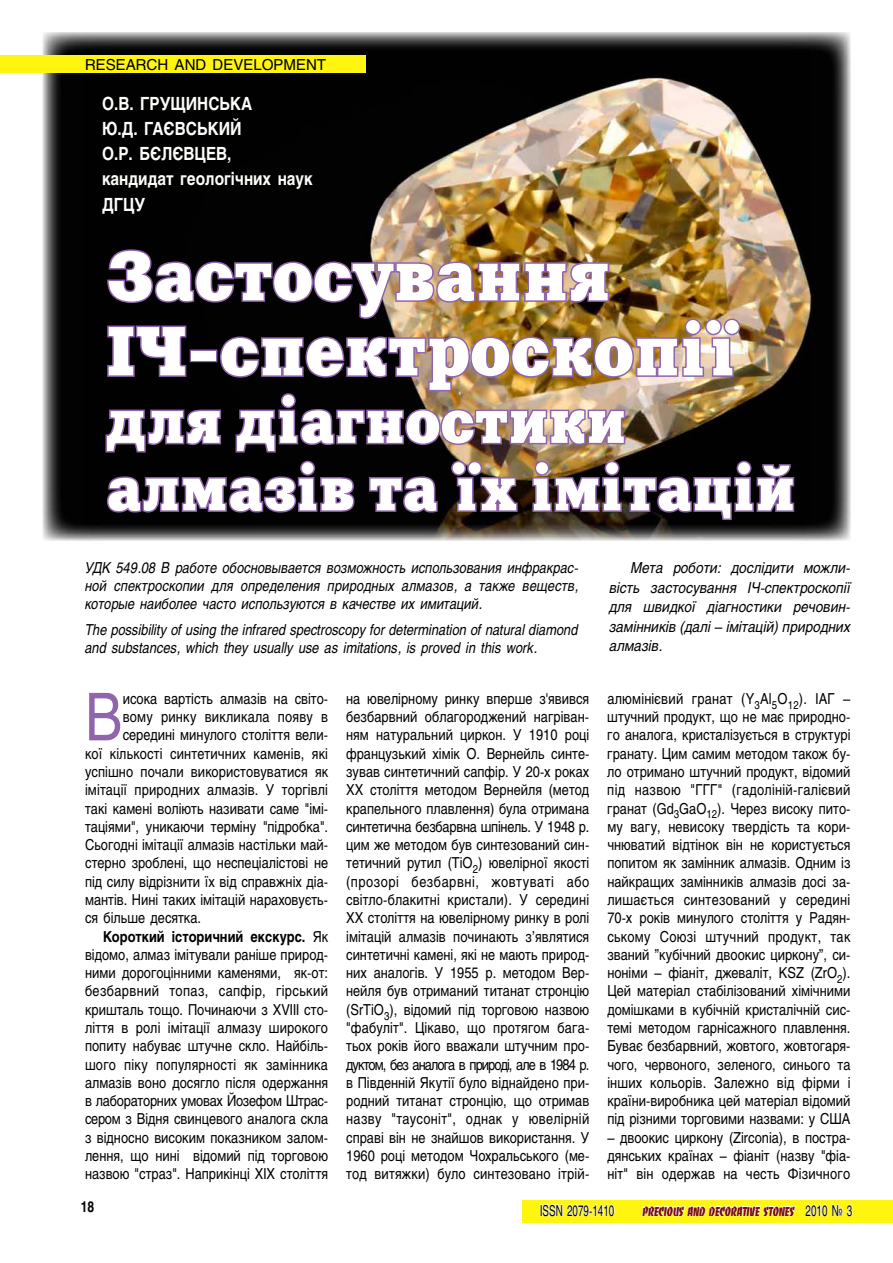
<style>
.page{position:relative;width:893px;height:1263px;background:#fff}
.page>*{position:absolute;margin:0;border:0;box-sizing:border-box;transform-origin:0 0}
.t1{font:69px/75px "Xenia C";color:#fff}
.t2{font:65.4px "Helios";color:#9065ad;scale:.85 1}
.t3{font:60px/67.5px "Xenia C";color:#fff}
.t4{font:700 18px/25.2px "Helios";color:#fdfcf9;scale:.85 1}
.t5{font:700 18px "Helios";color:#fffcff;scale:.85 1}
.t6{font:15px/18.3px "Helios";color:#000;text-align:justify;scale:.85 1}
.t7{font:italic 15px/18px "Helios";color:#000;text-align:justify;scale:.85 1}
.t8{font:italic 15px/19.5px "Helios";color:#000;text-align:justify;scale:.9 1}
.t9{font:15px "Helios";letter-spacing:-.02em;color:#000;scale:.85 1}
.t10{font:15px "Helios";letter-spacing:.025em;color:#000;scale:.85 1}
.t11{font:700 15px "Helios";color:#000;scale:.85 1}
.t12{font:15px "Helios";color:#000}
.t13{font:15px "Helios";color:#000;scale:.65 1}
.t14{font:700 15px "Helios";color:#000;scale:.8 1}
.t15{font:13.5px "Banco Heavy C";color:#780b0f;scale:.8 1}
.s1{font-weight:400}
.s2{font-family:"Helios";font-size:15px;color:#000}
</style>
<div class="page">
<div style="left:522px;top:1200px;width:371px;height:23px;background:#fff50f"></div>
<svg style="left:642px;top:1205px;width:154px;height:11px"></svg>
<svg style="left:805px;top:1204px;width:48px;height:12px"></svg>
<svg style="left:541px;top:1204px;width:74px;height:12px"></svg>
<img style="left:43px;top:32px;width:807px;height:508px">
<img style="left:104px;top:231px;width:692px;height:310px">
<div style="left:0;top:55px;width:365px;height:17px;background:#fff50f"></div>
<p class="t12" style="left:85px;top:55px;width:243px">RESEARCH AND DEVELOPMENT</p>
<p class="t4" style="left:102px;top:90px;width:249px">О.В. Грущинська<br>Ю.Д. Гаєвський<br>О.Р. БєлєвЦев,<br>кандидат геологічних наук</p>
<p class="t5" style="left:102px;top:194px;width:52px">ДГ ЦУ</p>
<h1 class="t1" style="left:106px;top:239px;width:635px">Застосування<br>ІЧ-спектроскопії</h1>
<h3 class="t3" style="left:106px;top:388px;width:691px">для діагностики алмазів та їх імітацій</h3>
<p class="t7" style="left:85px;top:559px;width:582px">УДК 549.08 В работе обосновывается возможность использования инфракрас&shy;ной спектроскопии для определения природных алмазов, а также веществ, которые наиболее часто используются в качестве их имитаций.</p>
<p class="t7" style="left:85px;top:621px;width:582px">The possibility of using the infrared spectroscopy for determination of natural diamond and substances, which they usually use as imitations, is proved in this work.</p>
<p class="t8" style="left:609px;top:558px;width:269px;text-indent:21px">Мета роботи: дослідити можли&shy;вість застосування ІЧ-спектроскопії для швидкої діагностики речовин&shy;замінників (далі – імітацій) природних алмазів.</p>
<h2 class="t2" style="left:85px;top:678px;width:46px">В</h2>
<p class="t6" style="left:123px;top:689px;width:243px">исока вартість алмазів на світо-</p>
<p class="t6" style="left:123px;top:707px;width:243px">вому ринку викликала появу в</p>
<p class="t6" style="left:123px;top:726px;width:243px">середині минулого століття вели-</p>
<p class="t6" style="left:85px;top:744px;width:287px">кої кількості синтетичних каменів, які</p>
<p class="t6" style="left:85px;top:762px;width:288px">успішно почали використовуватися як</p>
<p class="t6" style="left:85px;top:781px;width:287px">імітації природних алмазів. У торгівлі</p>
<p class="t6" style="left:85px;top:799px;width:288px">такі камені воліють називати саме "імі-</p>
<p class="t6" style="left:85px;top:817px;width:288px">таціями", уникаючи терміну "підробка".</p>
<p class="t6" style="left:85px;top:835px;width:288px">Сьогодні імітації алмазів настільки май-</p>
<p class="t6" style="left:85px;top:854px;width:288px">стерно зроблені, що неспеціалістові не</p>
<p class="t6" style="left:85px;top:872px;width:288px">під силу відрізнити їх від справжніх діа-</p>
<p class="t6" style="left:85px;top:890px;width:288px">мантів. Нині таких імітацій нараховуєть-</p>
<p class="t6" style="left:85px;top:909px;width:138px">ся більше десятка.</p>
<p class="t11" style="left:103px;top:927px;width:266px">Короткий історичний екскурс. <span class="s1">Як</span></p>
<p class="t6" style="left:85px;top:945px;width:288px">відомо, алмаз імітували раніше природ-</p>
<p class="t6" style="left:85px;top:963px;width:288px">ними дорогоцінними каменями, як-от:</p>
<p class="t10" style="left:85px;top:982px;width:287px">безбарвний топаз, сапфір, гірський</p>
<p class="t6" style="left:85px;top:1000px;width:288px">кришталь тощо. Починаючи з XVІІІ сто-</p>
<p class="t6" style="left:85px;top:1018px;width:287px">ліття в ролі імітації алмазу широкого</p>
<p class="t6" style="left:85px;top:1037px;width:288px">попиту набуває штучне скло. Найбіль-</p>
<p class="t6" style="left:85px;top:1055px;width:287px">шого піку популярності як замінника</p>
<p class="t6" style="left:85px;top:1073px;width:288px">алмазів воно досягло після одержання</p>
<p class="t9" style="left:85px;top:1092px;width:286px">в лабораторних умовах Йозефом Штрас-</p>
<p class="t6" style="left:85px;top:1110px;width:288px">сером з Відня свинцевого аналога скла</p>
<p class="t6" style="left:85px;top:1128px;width:288px">з відносно високим показником залом-</p>
<p class="t6" style="left:85px;top:1146px;width:288px">лення, що нині відомий під торговою</p>
<p class="t6" style="left:85px;top:1165px;width:288px">назвою "страз". Наприкінці XIX століття</p>
<p class="t6" style="left:346px;top:689px;width:288px">на ювелірному ринку вперше з'явився безбарвний облагороджений нагріван&shy;ням натуральний циркон. У 1910 році французький хімік О. Вернейль синте&shy;зував синтетичний сапфір. У 20-х роках XX століття методом Вернейля (метод крапельного плавлення) була отримана синтетична безбарвна шпінель. У 1948 р. цим же методом був синтезований син&shy;тетичний рутил (ТiO<sub>2</sub>) ювелірної якості (прозорі безбарвні, жовтуваті або світло-блакитні кристали). У середині ХХ століття на ювелірному ринку в ролі імітацій алмазів починають з’являтися синтетичні камені, які не мають природ&shy;них аналогів. У 1955 р. методом Вер&shy;нейля був отриманий титанат стронцію (SrTiO<sub>3</sub>), відомий під торговою назвою "фабуліт". Цікаво, що протягом бага&shy;тьох років його вважали штучним про&shy;дуктом, без аналога в природі, але в 1984 р. в Південній Якутії було віднайдено при&shy;родний титанат стронцію, що отримав назву "таусоніт", однак у ювелірній справі він не знайшов використання. У 1960 році методом Чохральського (ме&shy;тод витяжки) було синтезовано ітрій-</p>
<p class="t6" style="left:607px;top:689px;width:288px">алюмінієвий гранат (Y<sub>3</sub>Al<sub>5</sub>O<sub>12</sub>). ІАГ – штучний продукт, що не має природно&shy;го аналога, кристалізується в структурі гранату. Цим самим методом також бу&shy;ло отримано штучний продукт, відомий під назвою "ГГГ" (гадоліній-галієвий гранат (Gd<sub>3</sub>GaO<sub>12</sub>). Через високу пито&shy;му вагу, невисоку твердість та кори&shy;чнюватий відтінок він не користується попитом як замінник алмазів. Одним із найкращих замінників алмазів досі за&shy;лишається синтезований у середині 70-х років минулого століття у Радян&shy;ському Союзі штучний продукт, так званий ”кубічний двоокис циркону”, си&shy;ноніми – фіаніт, джеваліт, KSZ (ZrO<sub>2</sub>).<br>Цей матеріал стабілізований хімічними домішками в кубічній кристалічній сис&shy;темі методом гарнісажного плавлення.<br>Буває безбарвний, жовтого, жовтогаря&shy;чого, червоного, зеленого, синього та інших кольорів. Залежно від фірми і країни-виробника цей матеріал відомий під різними торговими назвами: у США</p>
<p class="t6" style="left:607px;top:1128px;width:288px">– двоокис циркону (Zirconia), в постра&shy;дянських країнах – фіаніт (назву "фіа&shy;ніт" він одержав на честь Фізичного</p>
<p class="t14" style="left:81px;top:1198px;width:18px">18</p>
<p class="t13" style="left:540px;top:1201px;width:116px">ISSN 2079-1410</p>
<p class="t15" style="left:642px;top:1203px;width:264px">PRECIOUS AND DECORATIVE STONES <span class="s2">2010 № 3</span></p>
</div>
